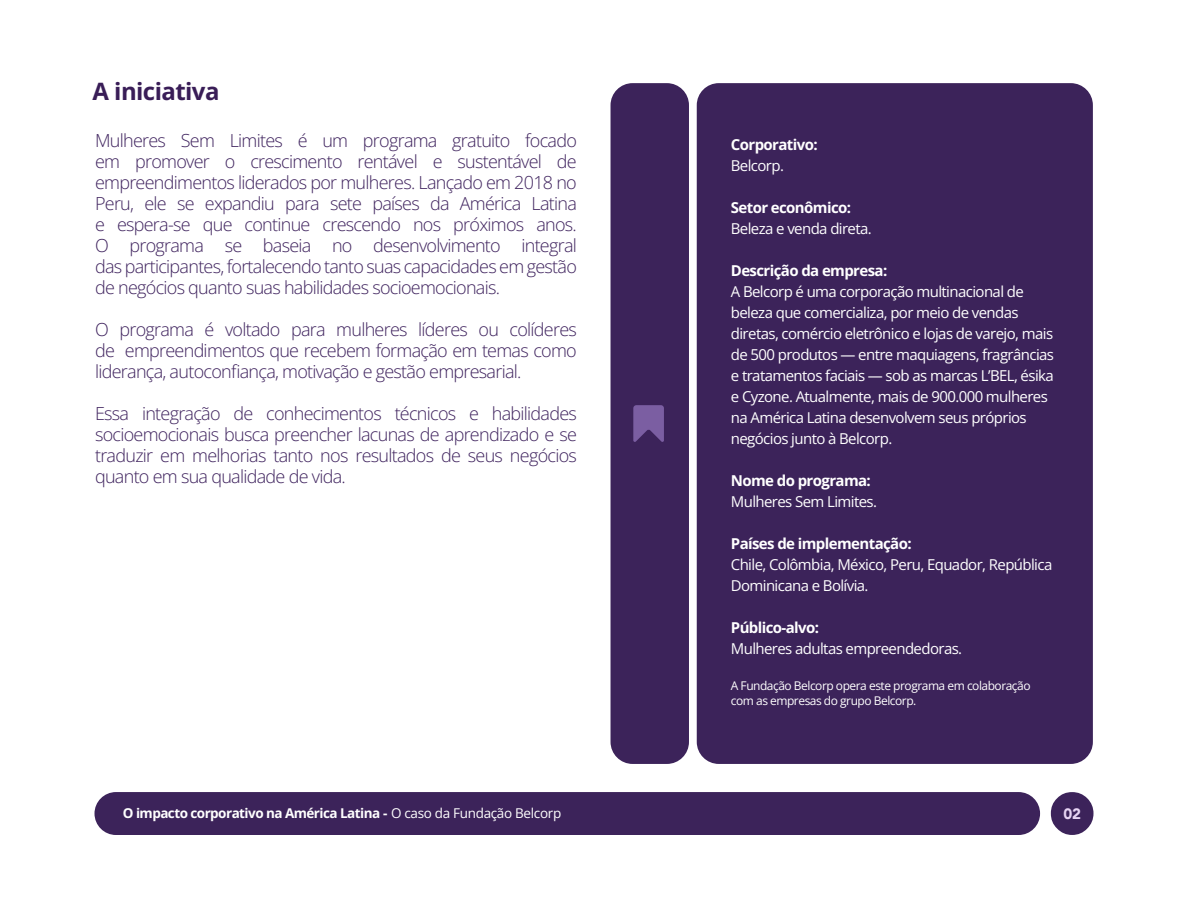
<style>
.page{position:relative;width:1188px;height:918px;background:#fff}
.page>*{position:absolute;margin:0;border:0;box-sizing:border-box;transform-origin:0 0}
.t1{font:700 24px "Open Sans";letter-spacing:-.025em;color:#391d57}
.t2{font:300 18px/21px "Open Sans";letter-spacing:-.04em;color:#3f235e;text-align:justify}
.t3{font:15px/21px "Open Sans";letter-spacing:-.04em;color:#fff}
.t4{font:700 15px "Open Sans";letter-spacing:-.04em;color:#fff}
.t5{font:900 15px "Avenir";color:#e7d4f3}
.t6{font:700 13.5px "Open Sans";letter-spacing:-.04em;color:#fff}
.t7{font:12px/15px "Open Sans";letter-spacing:-.04em;color:#fff}
.s1{font-weight:400}
</style>
<div class="page">
<div style="left:697px;top:83px;width:396px;height:681px;background:#3c235a;border-radius:22px"></div>
<div style="left:611px;top:83px;width:78px;height:681px;background:#3c235a;border-radius:22px"></div>
<svg style="left:633px;top:405px;width:31px;height:37px"></svg>
<div style="left:95px;top:792px;width:945px;height:43px;background:#3c235a;border-radius:21px"></div>
<svg style="left:1051px;top:792px;width:42px;height:43px"></svg>
<h1 class="t1" style="left:93px;top:74px;width:128px">A iniciativa</h1>
<p class="t2" style="left:95px;top:130px;width:483px">Mulheres Sem Limites é um programa gratuito focado em promover o crescimento rentável e sustentável de empreendimentos liderados por mulheres. Lançado em 2018 no Peru, ele se expandiu para sete países da América Latina e espera-se que continue crescendo nos próximos anos.<br>O programa se baseia no desenvolvimento integral das participantes, fortalecendo tanto suas capacidades em gestão de negócios quanto suas habilidades socioemocionais.</p>
<p class="t2" style="left:95px;top:319px;width:483px">O programa é voltado para mulheres líderes ou colíderes de empreendimentos que recebem formação em temas como liderança, autoconfiança, motivação e gestão empresarial.</p>
<p class="t2" style="left:95px;top:403px;width:483px">Essa integração de conhecimentos técnicos e habilidades socioemocionais busca preencher lacunas de aprendizado e se traduzir em melhorias tanto nos resultados de seus negócios quanto em sua qualidade de vida.</p>
<p class="t4" style="left:731px;top:134px;width:88px">Corporativo:</p>
<p class="t3" style="left:731px;top:155px;width:55px">Belcorp.</p>
<p class="t4" style="left:731px;top:197px;width:122px">Setor econômico:</p>
<p class="t3" style="left:731px;top:218px;width:143px">Beleza e venda direta.</p>
<p class="t4" style="left:731px;top:260px;width:158px">Descrição da empresa:</p>
<p class="t3" style="left:731px;top:281px;width:325px">A Belcorp é uma corporação multinacional de beleza que comercializa, por meio de vendas diretas, comércio eletrônico e lojas de varejo, mais de 500 produtos — entre maquiagens, fragrâncias e tratamentos faciais — sob as marcas L’BEL, ésika e Cyzone. Atualmente, mais de 900.000 mulheres na América Latina desenvolvem seus próprios negócios junto à Belcorp.</p>
<p class="t4" style="left:731px;top:470px;width:142px">Nome do programa:</p>
<p class="t3" style="left:731px;top:491px;width:148px">Mulheres Sem Limites.</p>
<p class="t4" style="left:731px;top:533px;width:182px">Países de implementação:</p>
<p class="t3" style="left:731px;top:554px;width:323px">Chile, Colômbia, México, Peru, Equador, República<br>Dominicana e Bolívia.</p>
<p class="t4" style="left:731px;top:617px;width:90px">Público-alvo:</p>
<p class="t3" style="left:731px;top:638px;width:233px">Mulheres adultas empreendedoras.</p>
<p class="t7" style="left:731px;top:678px;width:301px">A Fundação Belcorp opera este programa em colaboração com as empresas do grupo Belcorp.</p>
<p class="t6" style="left:123px;top:804px;width:440px">O impacto corporativo na América Latina - <span class="s1">O caso da Fundação Belcorp</span></p>
<p class="t5" style="left:1063px;top:801px;width:19px">02</p>
</div>
